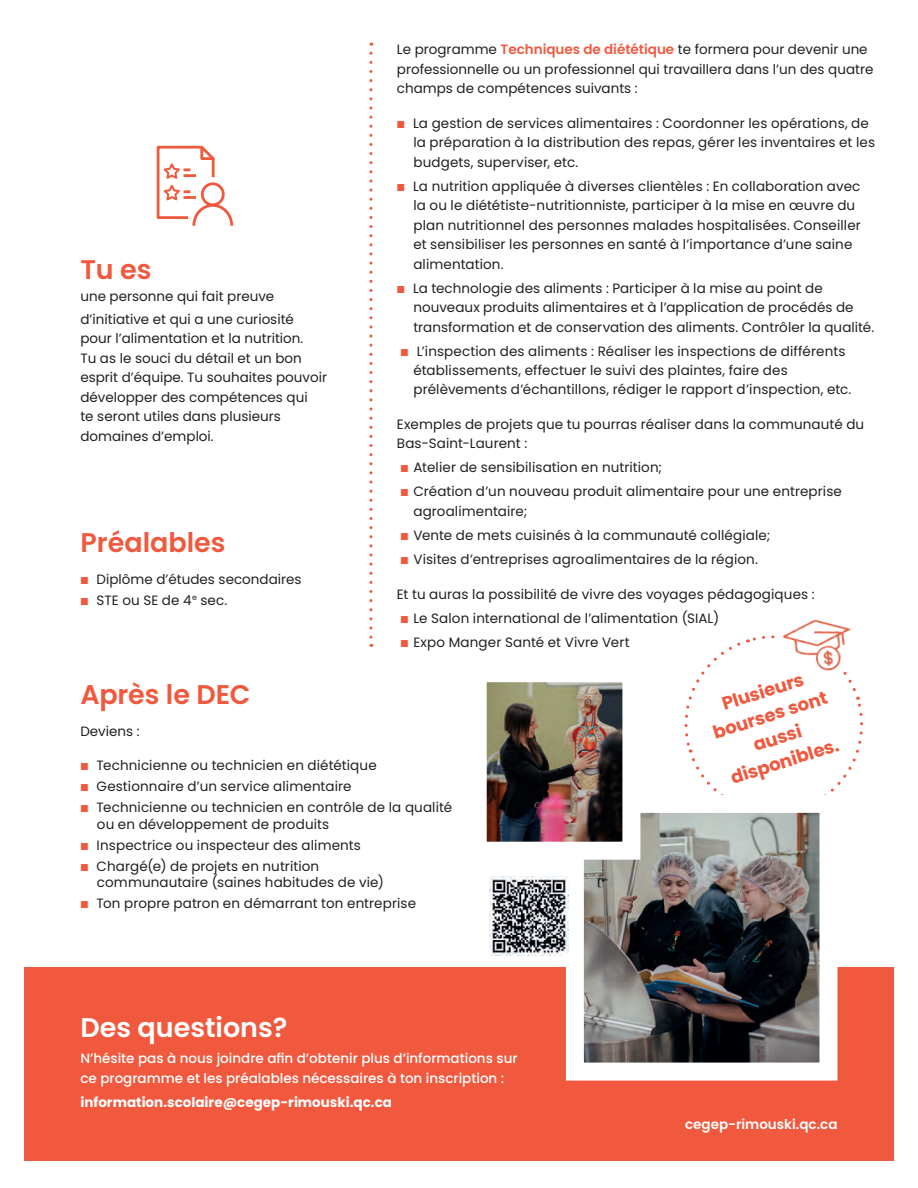
<style>
.page{position:relative;width:918px;height:1188px;background:#fff}
.page>*{position:absolute;margin:0;border:0;box-sizing:border-box;transform-origin:0 0}
.t1{font:600 27px "Poppins";color:#f0593e}
.t2{font:600 27px "Poppins";color:#fff}
.t3{font:700 18px/24.3px "Poppins";color:#f0593e;text-align:center}
.t4{font:13.5px/19.5px "Poppins";letter-spacing:.005em;color:#231f20}
.t5{font:500 13.5px/19.5px "Poppins";color:#fff}
.t6{font:700 13.5px "Poppins";color:#fff}
.t7{font:600 13.5px "Poppins";color:#fff}
.s1{font-family:"Menlo";color:#f0593e}
.s2{font-weight:600;color:#f0593e}
</style>
<div class="page">
<div style="left:0;top:967px;width:918px;height:221px;background:#f0593e"></div>
<img style="left:585px;top:814px;width:93px;height:248px">
<div style="left:566px;top:795px;width:271px;height:286px;border:18px solid #fff"></div>
<svg style="left:369px;top:53px;width:3px;height:594px"></svg>
<svg style="left:156px;top:145px;width:78px;height:81px"></svg>
<img style="left:488px;top:683px;width:133px;height:158px">
<svg style="left:678px;top:619px;width:216px;height:543px"></svg>
<div style="left:0;top:1162px;width:918px;height:26px;background:#fff"></div>
<div style="left:0;top:0;width:24px;height:1188px;background:#fff"></div>
<div style="left:894px;top:0;width:24px;height:1188px;background:#fff"></div>
<img style="left:490px;top:877px;width:79px;height:79px">
<h1 class="t1" style="left:80px;top:254px;width:73px">Tu es</h1>
<p class="t4" style="left:80px;top:286px;width:215px;line-height:22.5px">une personne qui fait preuve d’initiative et qui a une curiosité</p>
<p class="t4" style="left:80px;top:329px;width:248px">pour l’alimentation et la nutrition.<br>Tu as le souci du détail et un bon esprit d’équipe. Tu souhaites pouvoir développer des compétences qui<br>te seront utiles dans plusieurs domaines d’emploi.</p>
<h1 class="t1" style="left:80px;top:527px;width:147px">Préalables</h1>
<p class="t4" style="left:80px;top:569px;width:223px;line-height:21px"><span class="s1">◼</span> Diplôme d’études secondaires <span class="s1">◼</span> STE ou SE de 4<sup>e</sup> sec.</p>
<p class="t4" style="left:397px;top:40px;width:478px">Le programme <span class="s2">Techniques de diététique</span> te formera pour devenir une professionnelle ou un professionnel qui travaillera dans l’un des quatre champs de compétences suivants :</p>
<p class="t4" style="left:413px;top:113px;width:463px;text-indent:-16px"><span class="s1">◼</span> La gestion de services alimentaires : Coordonner les opérations, de la préparation à la distribution des repas, gérer les inventaires et les budgets, superviser, etc.</p>
<p class="t4" style="left:413px;top:176px;width:449px;text-indent:-16px"><span class="s1">◼</span> La nutrition appliquée à diverses clientèles : En collaboration avec la ou le diététiste-nutritionniste, participer à la mise en œuvre du plan nutritionnel des personnes malades hospitalisées. Conseiller et sensibiliser les personnes en santé à l’importance d’une saine alimentation.</p>
<p class="t4" style="left:413px;top:278px;width:462px;text-indent:-16px"><span class="s1">◼</span> La technologie des aliments : Participer à la mise au point de nouveaux produits alimentaires et à l’application de procédés de transformation et de conservation des aliments. Contrôler la qualité.</p>
<p class="t4" style="left:413px;top:341px;width:440px;text-indent:-13px"><span class="s1">◼</span> L’inspection des aliments : Réaliser les inspections de différents établissements, effectuer le suivi des plaintes, faire des prélèvements d’échantillons, rédiger le rapport d’inspection, etc.</p>
<p class="t4" style="left:397px;top:415px;width:469px">Exemples de projets que tu pourras réaliser dans la communauté du<br>Bas-Saint-Laurent :</p>
<p class="t4" style="left:401px;top:456px;width:443px;line-height:24px"><span class="s1">◼</span> Atelier de sensibilisation en nutrition;<br><span class="s1">◼</span> Création d’un nouveau produit alimentaire pour une entreprise</p>
<p class="t4" style="left:401px;top:499px;width:371px;line-height:24px;text-indent:13px">agroalimentaire;<br><span class="s1">◼</span> Vente de mets cuisinés à la communauté collégiale; <span class="s1">◼</span> Visites d’entreprises agroalimentaires de la région.</p>
<p class="t4" style="left:397px;top:582px;width:419px;line-height:24px">Et tu auras la possibilité de vivre des voyages pédagogiques : <span class="s1">◼</span> Le Salon international de l’alimentation (SIAL)<br><span class="s1">◼</span> Expo Manger Santé et Vivre Vert</p>
<h1 class="t1" style="left:80px;top:679px;width:172px">Après le DEC</h1>
<p class="t4" style="left:80px;top:722px;width:61px">Deviens :</p>
<p class="t4" style="left:80px;top:755px;width:373px;line-height:21px"><span class="s1">◼</span> Technicienne ou technicien en diététique<br><span class="s1">◼</span> Gestionnaire d’un service alimentaire<br><span class="s1">◼</span> Technicienne ou technicien en contrôle de la qualité</p>
<p class="t4" style="left:80px;top:814px;width:282px;line-height:21px;text-indent:16px">ou en développement de produits<br><span class="s1">◼</span> Inspectrice ou inspecteur des aliments <span class="s1">◼</span> Chargé(e) de projets en nutrition</p>
<p class="t4" style="left:80px;top:872px;width:337px;line-height:21px;text-indent:16px">communautaire (saines habitudes de vie)<br><span class="s1">◼</span> Ton propre patron en démarrant ton entreprise</p>
<h1 class="t2" style="left:80px;top:1011px;width:208px">Des questions?</h1>
<p class="t5" style="left:80px;top:1049px;width:439px">N’hésite pas à nous joindre afin d’obtenir plus d’informations sur ce programme et les préalables nécessaires à ton inscription :</p>
<p class="t6" style="left:80px;top:1094px;width:313px">information.scolaire@cegep-rimouski.qc.ca</p>
<h2 class="t3" style="left:702px;top:699px;width:120px;rotate:-18deg">Plusieurs bourses sont aussi disponibles.</h2>
<p class="t7" style="left:685px;top:1116px;width:154px">cegep-rimouski.qc.ca</p>
</div>
